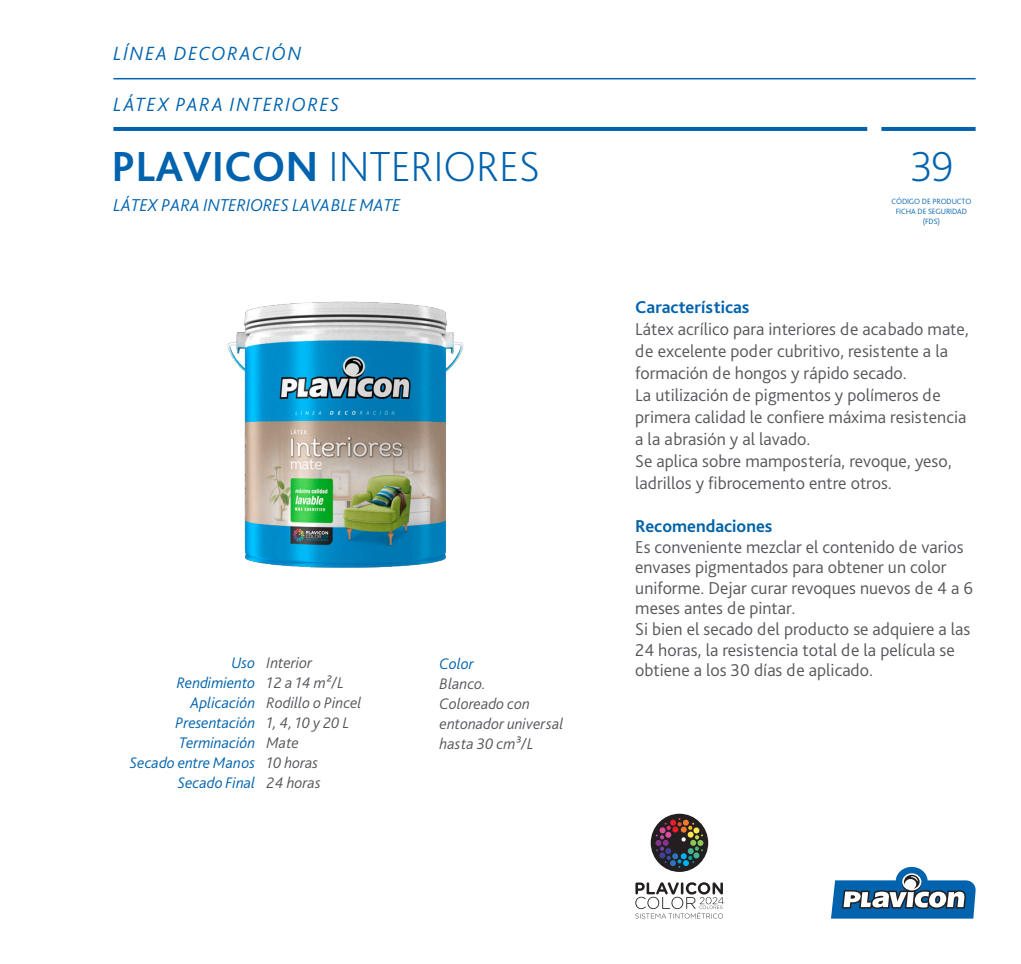
<style>
.page{position:relative;width:1021px;height:964px;background:#fff}
.page>*{position:absolute;margin:0;border:0;box-sizing:border-box;transform-origin:0 0}
.Título{font:200 44px "Bliss Pro";color:#0163ae}
.t1{font:italic 300 20px "Bliss Pro";letter-spacing:.085em;color:#0163ae}
.Título-2{font:300 18px/22px "Bliss Pro";color:#56575b}
.Título-3{font:italic 300 18px "Bliss Pro";color:#0163ae}
.Título-4{font:700 18px "Bliss Pro";color:#0163ae}
.Título-5{font:700 18px "Bliss Pro";color:#0063a7}
.Título-6{font:italic 300 16px "Bliss Pro";color:#56575b}
.Título-7{font:italic 300 16px "Bliss Pro";color:#0163ae}
.Título-8{font:300 8px "Bliss Pro";letter-spacing:-.01em;color:#0163ae}
.s1{font-weight:700}
</style>
<div class="page">
<hr style="left:113px;top:127px;width:754px;height:4px;background:#0163ae">
<hr style="left:881px;top:127px;width:94px;height:4px;background:#0163ae">
<svg style="left:831px;top:867px;width:145px;height:51px"></svg>
<hr style="left:113px;top:78px;width:862px;height:1px;background:#0163ae">
<svg style="left:635px;top:882px;width:88px;height:36px"></svg>
<div style="left:650px;top:814px;width:58px;height:58px;background:#231f20;border-radius:50%"></div>
<svg style="left:655px;top:818px;width:48px;height:50px"></svg>
<img style="left:227px;top:301px;width:237px;height:267px">
<p class="t1" style="left:113px;top:40px;width:189px">LÍNEA DECORACIÓN</p>
<p class="t1" style="left:113px;top:92px;width:227px">LÁTEX PARA INTERIORES</p>
<p class="Título" style="left:111px;top:139px;width:430px"><span class="s1">PLAVICON</span> INTERIORES</p>
<p class="Título-3" style="left:113px;top:194px;width:289px">LÁTEX PARA INTERIORES LAVABLE MATE</p>
<p class="Título-7" style="left:231px;top:653px;width:25px">Uso</p>
<p class="Título-7" style="left:177px;top:673px;width:80px">Rendimiento</p>
<p class="Título-7" style="left:190px;top:693px;width:66px">Aplicación</p>
<p class="Título-7" style="left:175px;top:713px;width:81px">Presentación</p>
<p class="Título-7" style="left:179px;top:733px;width:78px">Terminación</p>
<p class="Título-7" style="left:130px;top:753px;width:127px">Secado entre Manos</p>
<p class="Título-7" style="left:178px;top:773px;width:79px">Secado Final</p>
<p class="Título-6" style="left:266px;top:653px;width:47px">Interior</p>
<p class="Título-6" style="left:266px;top:673px;width:79px">12 a 14 m²/L</p>
<p class="Título-6" style="left:266px;top:693px;width:97px">Rodillo o Pincel</p>
<p class="Título-6" style="left:266px;top:713px;width:84px">1, 4, 10 y 20 L</p>
<p class="Título-6" style="left:266px;top:733px;width:34px">Mate</p>
<p class="Título-6" style="left:266px;top:753px;width:53px">10 horas</p>
<p class="Título-6" style="left:266px;top:773px;width:55px">24 horas</p>
<p class="Título-7" style="left:439px;top:653px;width:36px">Color</p>
<p class="Título-6" style="left:439px;top:673px;width:48px">Blanco.</p>
<p class="Título-6" style="left:439px;top:693px;width:92px">Coloreado con</p>
<p class="Título-6" style="left:439px;top:713px;width:125px">entonador universal</p>
<p class="Título-6" style="left:439px;top:733px;width:96px">hasta 30 cm³/L</p>
<p class="Título" style="left:910px;top:139px;width:44px">39</p>
<p class="Título-8" style="left:891px;top:196px;width:81px">CÓDIGO DE PRODUCTO</p>
<p class="Título-8" style="left:895px;top:206px;width:73px">FICHA DE SEGURIDAD</p>
<p class="Título-8" style="left:922px;top:216px;width:19px">(FDS)</p>
<p class="Título-4" style="left:635px;top:296px;width:116px">Características</p>
<p class="Título-2" style="left:635px;top:318px;width:335px">Látex acrílico para interiores de acabado mate, de excelente poder cubritivo, resistente a la formación de hongos y rápido secado.</p>
<p class="Título-2" style="left:635px;top:384px;width:332px">La utilización de pigmentos y polímeros de primera calidad le confiere máxima resistencia a la abrasión y al lavado.</p>
<p class="Título-2" style="left:635px;top:450px;width:318px">Se aplica sobre mampostería, revoque, yeso, ladrillos y fibrocemento entre otros.</p>
<p class="Título-5" style="left:635px;top:515px;width:139px">Recomendaciones</p>
<p class="Título-2" style="left:635px;top:536px;width:339px;line-height:20.6px">Es conveniente mezclar el contenido de varios envases pigmentados para obtener un color uniforme. Dejar curar revoques nuevos de 4 a 6 meses antes de pintar.</p>
<p class="Título-2" style="left:635px;top:618px;width:336px;line-height:20.6px">Si bien el secado del producto se adquiere a las<br>24 horas, la resistencia total de la película se obtiene a los 30 días de aplicado.</p>
</div>
